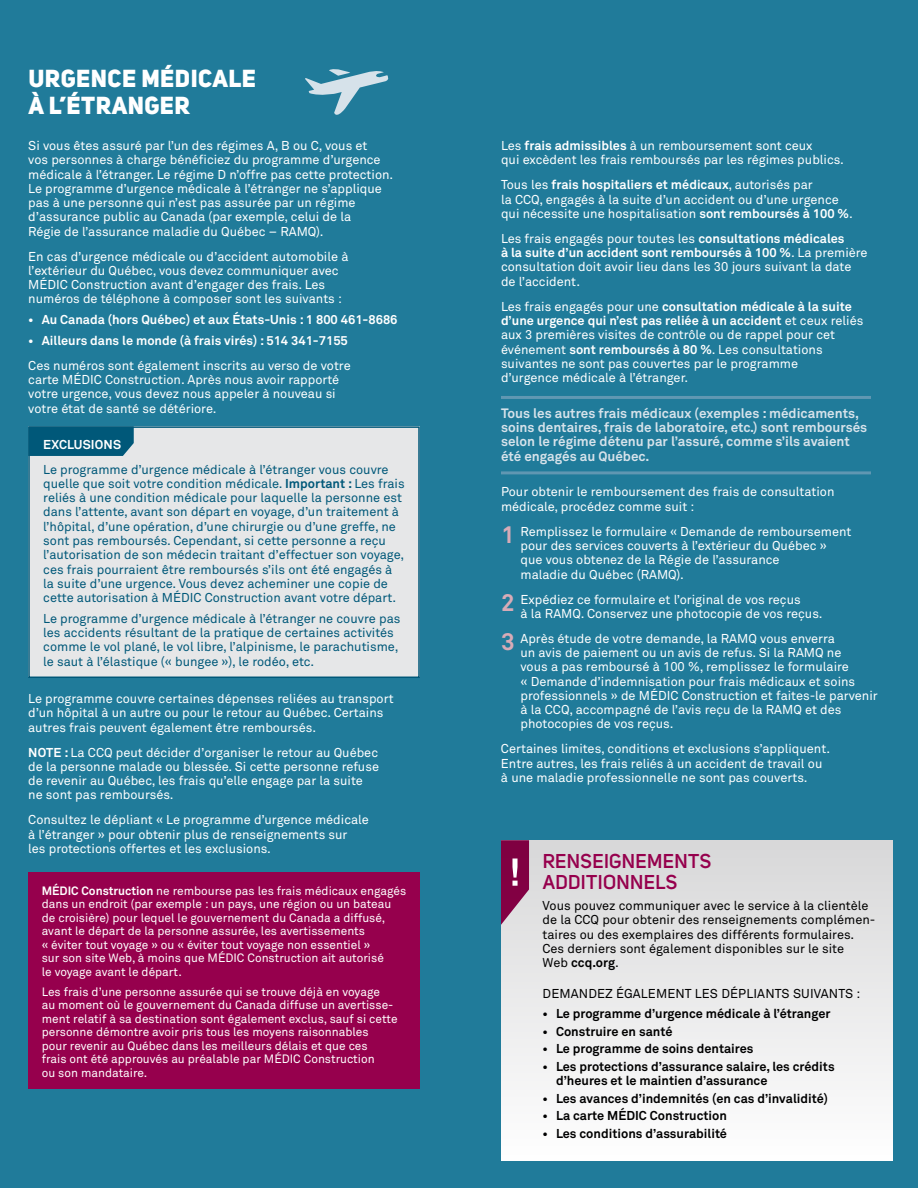
<style>
.page{position:relative;width:918px;height:1188px;background:#207b9a}
.page>*{position:absolute;margin:0;border:0;box-sizing:border-box;transform-origin:0 0}
.t1{font:800 24px/27px "Uni Sans";letter-spacing:.02em;color:#fff}
.t2{font:600 19.5px/21px "Uni Sans";letter-spacing:.02em;color:#96004d}
.t3{font:700 13.5px/14.2px "Akkurat Pro";color:#d6e2ea}
.t4{font:12.75px/14.2px "Akkurat Pro";color:#fff}
.t5{font:12.75px/14.2px "Akkurat Pro";color:#005879}
.t6{font:700 12.75px/14.2px "Akkurat Pro";color:#000}
.t7{font:12.75px/14.2px "Akkurat Pro";color:#000}
.t8{font:700 12.75px "Akkurat Pro";color:#fff}
.t9{font:12px/13.5px "Akkurat Pro";color:#fff}
.s1{font-weight:700}
.s2{font-weight:700;font-size:24px;color:#d7abb7}
</style>
<div class="page">
<div style="left:501px;top:840px;width:392px;height:321px;background:linear-gradient(to bottom,#d7d7d8,#fefefe)"></div>
<svg style="left:501px;top:840px;width:28px;height:85px;background:#9a3b6c"></svg>
<hr style="left:501px;top:396px;width:370px;height:3px;background:#6097b2">
<hr style="left:501px;top:471px;width:370px;height:3px;background:#6097b2">
<div style="left:28px;top:426px;width:392px;height:251px;background:#e6e7e8"></div>
<div style="left:31px;top:429px;width:103px;height:27px;background:#005879"></div>
<div style="left:28px;top:426px;width:392px;height:252px;border:2px solid #005879"></div>
<div style="left:28px;top:872px;width:392px;height:217px;background:#96004d"></div>
<svg style="left:305px;top:69px;width:84px;height:46px"></svg>
<h1 class="t1" style="left:28px;top:65px;width:229px">URGENCE MÉDICALE<br>À L’ÉTRANGER</h1>
<p class="t4" style="left:28px;top:139px;width:367px">Si vous êtes assuré par l’un des régimes A, B ou C, vous et<br>vos personnes à charge bénéficiez du programme d’urgence médicale à l’étranger. Le régime D n’offre pas cette protection.<br>Le programme d’urgence médicale à l’étranger ne s’applique pas à une personne qui n’est pas assurée par un régime d’assurance public au Canada (par exemple, celui de la<br>Régie de l’assurance maladie du Québec – RAMQ).</p>
<p class="t4" style="left:28px;top:249px;width:322px">En cas d’urgence médicale ou d’accident automobile à l’extérieur du Québec, vous devez communiquer avec MÉDIC Construction avant d’engager des frais. Les numéros de téléphone à composer sont les suivants :</p>
<p class="t8" style="left:28px;top:312px;width:371px">• Au Canada (hors Québec) et aux États-Unis : 1 800 461-8686</p>
<p class="t8" style="left:28px;top:333px;width:321px">• Ailleurs dans le monde (à frais virés) : 514 341-7155</p>
<p class="t4" style="left:28px;top:358px;width:324px">Ces numéros sont également inscrits au verso de votre carte MÉDIC Construction. Après nous avoir rapporté votre urgence, vous devez nous appeler à nouveau si votre état de santé se détériore.</p>
<p class="t8" style="left:43px;top:436px;width:79px">EXCLUSIONS</p>
<p class="t5" style="left:43px;top:462px;width:363px">Le programme d’urgence médicale à l’étranger vous couvre quelle que soit votre condition médicale. <span class="s1">Important :</span> Les frais reliés à une condition médicale pour laquelle la personne est dans l’attente, avant son départ en voyage, d’un traitement à l’hôpital, d’une opération, d’une chirurgie ou d’une greffe, ne sont pas remboursés. Cependant, si cette personne a reçu l’autorisation de son médecin traitant d’effectuer son voyage, ces frais pourraient être remboursés s’ils ont été engagés à la suite d’une urgence. Vous devez acheminer une copie de cette autorisation à MÉDIC Construction avant votre départ.</p>
<p class="t5" style="left:43px;top:611px;width:359px">Le programme d’urgence médicale à l’étranger ne couvre pas les accidents résultant de la pratique de certaines activités comme le vol plané, le vol libre, l’alpinisme, le parachutisme, le saut à l’élastique (« bungee »), le rodéo, etc.</p>
<p class="t4" style="left:28px;top:692px;width:367px">Le programme couvre certaines dépenses reliées au transport d’un hôpital à un autre ou pour le retour au Québec. Certains autres frais peuvent également être remboursés.</p>
<p class="t4" style="left:28px;top:745px;width:352px"><span class="s1">NOTE :</span> La CCQ peut décider d’organiser le retour au Québec de la personne malade ou blessée. Si cette personne refuse de revenir au Québec, les frais qu’elle engage par la suite ne sont pas remboursés.</p>
<p class="t4" style="left:28px;top:813px;width:342px">Consultez le dépliant « Le programme d’urgence médicale à l’étranger » pour obtenir plus de renseignements sur<br>les protections offertes et les exclusions.</p>
<p class="t9" style="left:42px;top:884px;width:366px"><span class="s1">MÉDIC Construction</span> ne rembourse pas les frais médicaux engagés dans un endroit (par exemple : un pays, une région ou un bateau de croisière) pour lequel le gouvernement du Canada a diffusé, avant le départ de la personne assurée, les avertissements<br>« éviter tout voyage » ou « éviter tout voyage non essentiel »<br>sur son site Web, à moins que MÉDIC Construction ait autorisé<br>le voyage avant le départ.</p>
<p class="t9" style="left:42px;top:985px;width:357px">Les frais d’une personne assurée qui se trouve déjà en voyage<br>au moment où le gouvernement du Canada diffuse un avertisse&shy;ment relatif à sa destination sont également exclus, sauf si cette personne démontre avoir pris tous les moyens raisonnables<br>pour revenir au Québec dans les meilleurs délais et que ces<br>frais ont été approuvés au préalable par MÉDIC Construction<br>ou son mandataire.</p>
<p class="t4" style="left:501px;top:139px;width:345px">Les <span class="s1">frais admissibles</span> à un remboursement sont ceux<br>qui excèdent les frais remboursés par les régimes publics.</p>
<p class="t4" style="left:501px;top:178px;width:353px">Tous les <span class="s1">frais hospitaliers et médicaux</span>, autorisés par<br>la CCQ, engagés à la suite d’un accident ou d’une urgence qui nécessite une hospitalisation <span class="s1">sont remboursés à 100 %</span>.</p>
<p class="t4" style="left:501px;top:231px;width:368px">Les frais engagés pour toutes les <span class="s1">consultations médicales<br>à la suite d’un accident sont remboursés à 100 %</span>. La première consultation doit avoir lieu dans les 30 jours suivant la date de l’accident.</p>
<p class="t4" style="left:501px;top:299px;width:364px">Les frais engagés pour une <span class="s1">consultation médicale à la suite d’une urgence qui n’est pas reliée à un accident</span> et ceux reliés aux 3 premières visites de contrôle ou de rappel pour cet événement <span class="s1">sont remboursés à 80 %</span>. Les consultations suivantes ne sont pas couvertes par le programme<br>d’urgence médicale à l’étranger.</p>
<p class="t3" style="left:501px;top:406px;width:368px">Tous les autres frais médicaux (exemples : médicaments, soins dentaires, frais de laboratoire, etc.) sont remboursés selon le régime détenu par l’assuré, comme s’ils avaient été engagés au Québec.</p>
<p class="t4" style="left:501px;top:485px;width:335px">Pour obtenir le remboursement des frais de consultation médicale, procédez comme suit :</p>
<p class="t4" style="left:520px;top:524px;width:333px;text-indent:-19px"><span class="s2">1</span> Remplissez le formulaire « Demande de remboursement pour des services couverts à l’extérieur du Québec » que vous obtenez de la Régie de l’assurance<br>maladie du Québec (RAMQ).</p>
<p class="t4" style="left:520px;top:592px;width:304px;text-indent:-19px"><span class="s2">2</span> Expédiez ce formulaire et l’original de vos reçus<br>à la RAMQ. Conservez une photocopie de vos reçus.</p>
<p class="t4" style="left:520px;top:631px;width:359px;text-indent:-19px"><span class="s2">3</span> Après étude de votre demande, la RAMQ vous enverra<br>un avis de paiement ou un avis de refus. Si la RAMQ ne<br>vous a pas remboursé à 100 %, remplissez le formulaire<br>« Demande d’indemnisation pour frais médicaux et soins professionnels » de MÉDIC Construction et faites-le parvenir à la CCQ, accompagné de l’avis reçu de la RAMQ et des photocopies de vos reçus.</p>
<p class="t4" style="left:501px;top:742px;width:331px">Certaines limites, conditions et exclusions s’appliquent.<br>Entre autres, les frais reliés à un accident de travail ou à une maladie professionnelle ne sont pas couverts.</p>
<h2 class="t2" style="left:543px;top:853px;width:170px">RENSEIGNEMENTS<br>ADDITIONNELS</h2>
<p class="t7" style="left:543px;top:899px;width:334px">Vous pouvez communiquer avec le service à la clientèle de la CCQ pour obtenir des renseignements complémen&shy;taires ou des exemplaires des différents formulaires.<br>Ces derniers sont également disponibles sur le site<br>Web <span class="s1">ccq.org</span>.</p>
<p class="t7" style="left:543px;top:986px;width:319px">DEMANDEZ ÉGALEMENT LES DÉPLIANTS SUIVANTS :</p>
<p class="t6" style="left:543px;top:1007px;width:290px">• Le programme d’urgence médicale à l’étranger</p>
<p class="t6" style="left:543px;top:1024px;width:131px">• Construire en santé</p>
<p class="t6" style="left:543px;top:1042px;width:213px">• Le programme de soins dentaires</p>
<p class="t6" style="left:556px;top:1059px;width:280px;text-indent:-14px">• Les protections d’assurance salaire, les crédits d’heures et le maintien d’assurance</p>
<p class="t6" style="left:543px;top:1091px;width:287px">• Les avances d’indemnités (en cas d’invalidité)</p>
<p class="t6" style="left:543px;top:1108px;width:186px">• La carte MÉDIC Construction</p>
<p class="t6" style="left:543px;top:1126px;width:186px">• Les conditions d’assurabilité</p>
</div>
